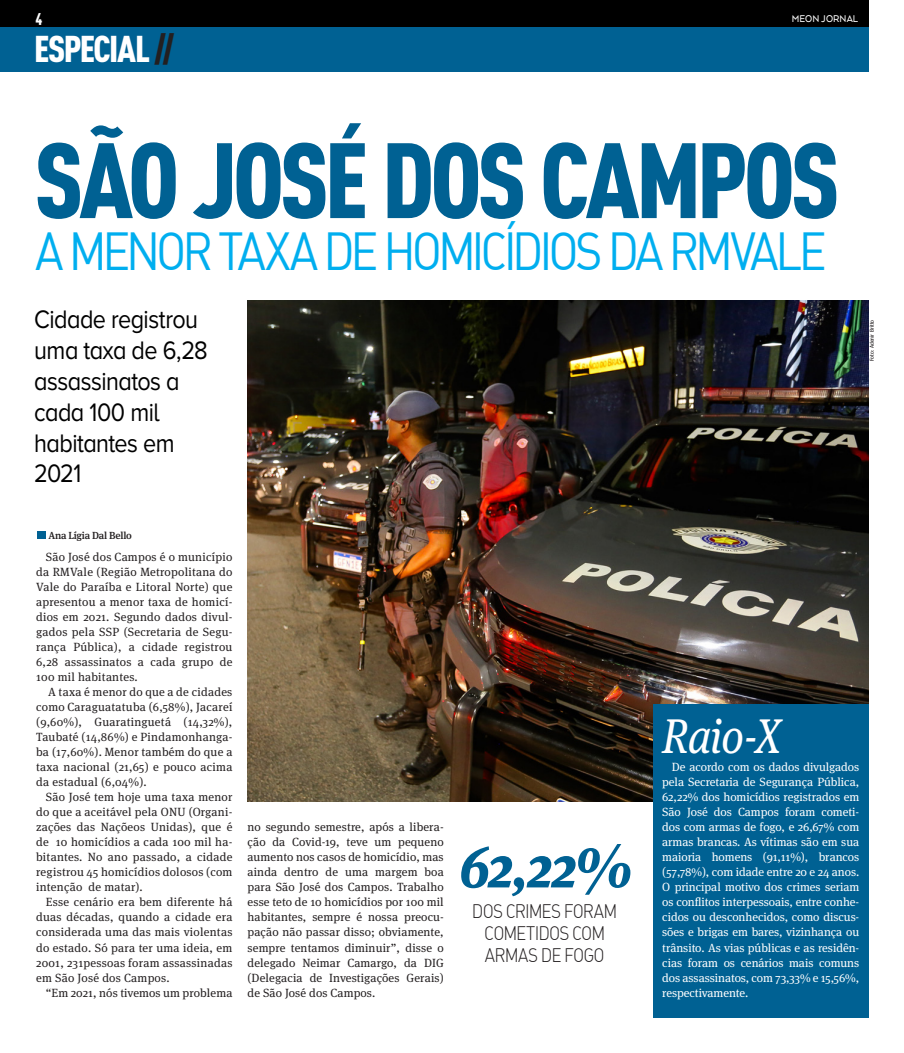
<style>
.page{position:relative;width:904px;height:1053px;background:#fff}
.page>*{position:absolute;margin:0;border:0;box-sizing:border-box;transform-origin:0 0}
.t1{font:105.12px "DIN Cond Black Alternate";letter-spacing:-.04em;color:#006193}
.t2{font:italic 800 59.5px "Meta Serif OT";color:#006193;scale:.89 1}
.t3{font:52.38px "DIN Alternate";letter-spacing:-.09em;color:#00aeef;scale:.89 1}
.t4{font:italic 48.75px "Meta Serif OT";color:#fff;scale:.89 1}
.t5{font:36.75px "DIN Cond Black Alternate";letter-spacing:-.04em;color:#fff}
.t6{font:26.25px/30.8px "Proxima Nova A";letter-spacing:-.025em;color:#000;scale:.89 1}
.t7{font:300 19.12px/22.2px "DIN Alternate";letter-spacing:-.055em;color:#231f20;text-align:center;scale:.89 1}
.t8{font:15.75px "DIN Cond Black Alternate";color:#fff}
.t9{font:11.88px/15px "Meta Serif OT";letter-spacing:.02em;color:#231f20;text-align:justify}
.t10{font:11.88px/15px "Meta Serif OT";letter-spacing:-.005em;color:#fff;text-align:justify}
.t11{font:500 11.25px "Arquitecta";letter-spacing:.01em;color:#fff;scale:.89 1}
.t12{font:500 10.25px "Meta Serif OT";letter-spacing:-.02em;color:#231f20}
.t13{font:5.62px "Meta Headline OT";letter-spacing:.02em;color:#231f20}
.s1{color:#231f20}
</style>
<div class="page">
<div style="left:0;top:4px;width:868px;height:67px;background:#006193"></div>
<div style="left:0;top:0;width:868px;height:27px;background:#000"></div>
<img style="left:247px;top:301px;width:621px;height:500px">
<div style="left:37px;top:531px;width:9px;height:8px;background:#006193"></div>
<div style="left:653px;top:703px;width:215px;height:314px;background:#006193"></div>
<h3 class="t8" style="left:35px;top:8px;width:8px">4</h3>
<p class="t11" style="left:792px;top:12px;width:76px">MEON JORNAL</p>
<p class="t5" style="left:34px;top:26px;width:142px">ESPECIAL <span class="s1">//</span></p>
<p class="t1" style="left:34px;top:115px;width:807px">SÃO JOSÉ DOS CAMPOS</p>
<p class="t3" style="left:35px;top:218px;width:890px">A MENOR TAXA DE HOMICÍDIOS DA RMVALE</p>
<p class="t6" style="left:34px;top:304px;width:196px">Cidade registrou uma taxa de 6,28 assassinatos a cada 100 mil habitantes em<br>2021</p>
<p class="t13" style="left:868px;top:361px;width:43px;rotate:-90deg">Foto: Adenir Britto</p>
<p class="t12" style="left:48px;top:528px;width:85px">Ana Lígia Dal Bello</p>
<p class="t9" style="left:36px;top:549px;width:198px;text-indent:10px">São José dos Campos é o município da RMVale (Região Metropolitana do Vale do Paraíba e Litoral Norte) que apresentou a menor taxa de homicí&shy;dios em 2021. Segundo dados divul&shy;gados pela SSP (Secretaria de Segu&shy;rança Pública), a cidade registrou 6,28 assassinatos a cada grupo de 100 mil habitantes.</p>
<p class="t9" style="left:36px;top:684px;width:198px;text-indent:12px">A taxa é menor do que a de cidades como Caraguatatuba (6,58%), Jacareí (9,60%), Guaratinguetá (14,32%), Taubaté (14,86%) e Pindamonhanga&shy;ba (17,60%). Menor também do que a taxa nacional (21,65) e pouco acima da estadual (6,04%).</p>
<p class="t9" style="left:36px;top:789px;width:198px;text-indent:10px">São José tem hoje uma taxa menor do que a aceitável pela ONU (Organi&shy;zações das Naçõeos Unidas), que é de 10 homicídios a cada 100 mil ha&shy;bitantes. No ano passado, a cidade registrou 45 homicídios dolosos (com intenção de matar).</p>
<p class="t9" style="left:36px;top:894px;width:198px;text-indent:10px">Esse cenário era bem diferente há duas décadas, quando a cidade era considerada uma das mais violentas do estado. Só para ter uma ideia, em 2001, 231pessoas foram assassinadas em São José dos Campos.</p>
<p class="t9" style="left:46px;top:984px;width:188px">“Em 2021, nós tivemos um problema</p>
<p class="t9" style="left:247px;top:819px;width:198px">no segundo semestre, após a libera&shy;ção da Covid-19, teve um pequeno aumento nos casos de homicídio, mas ainda dentro de uma margem boa para São José dos Campos. Trabalho esse teto de 10 homicídios por 100 mil habitantes, sempre é nossa preocu&shy;pação não passar disso; obviamente, sempre tentamos diminuir”, disse o delegado Neimar Camargo, da DIG (Delegacia de Investigações Gerais) de São José dos Campos.</p>
<p class="t2" style="left:459px;top:829px;width:194px">62,22%</p>
<p class="t7" style="left:472px;top:899px;width:165px">DOS CRIMES FORAM<br>COMETIDOS COM<br>ARMAS DE FOGO</p>
<p class="t4" style="left:662px;top:705px;width:135px">Raio-X</p>
<p class="t10" style="left:662px;top:759px;width:198px;text-indent:10px">De acordo com os dados divulgados pela Secretaria de Segurança Pública, 62,22% dos homicídios registrados em São José dos Campos foram cometi&shy;dos com armas de fogo, e 26,67% com armas brancas. As vítimas são em sua maioria homens (91,11%), brancos (57,78%), com idade entre 20 e 24 anos.<br>O principal motivo dos crimes seriam os conflitos interpessoais, entre conhe&shy;cidos ou desconhecidos, como discus&shy;sões e brigas em bares, vizinhança ou trânsito. As vias públicas e as residên&shy;cias foram os cenários mais comuns dos assassinatos, com 73,33% e 15,56%, respectivamente.</p>
</div>
